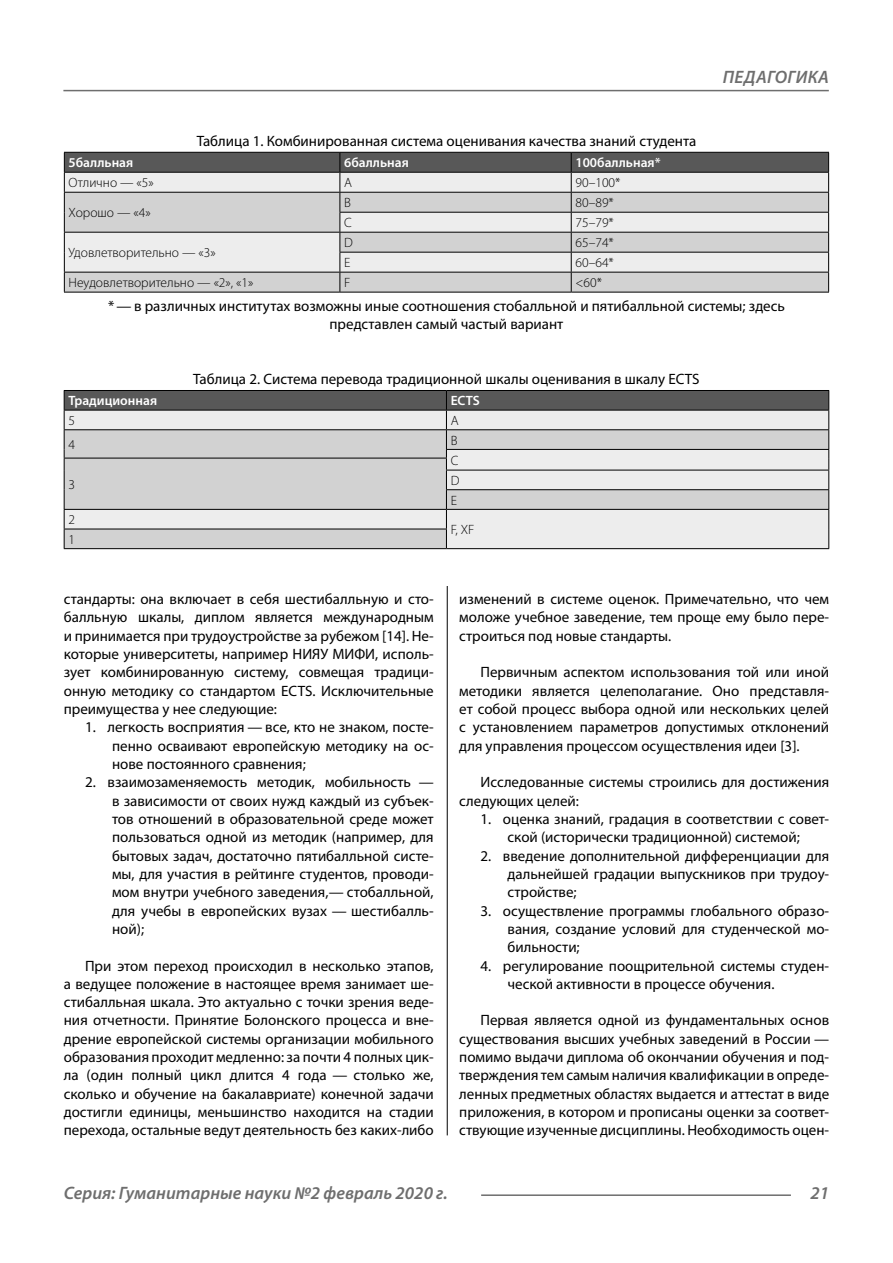
<style>
.page{position:relative;width:893px;height:1263px;background:#fff}
.page>*{position:absolute;margin:0;border:0;box-sizing:border-box;transform-origin:0 0}
.t1{font:italic 600 18px "Myriad Pro";color:#6e6e6e}
.Normal{font:15px/18.3px "Myriad Pro";color:#000;text-align:justify}
.podpis{font:15px/18.3px "Myriad Pro";color:#000;text-align:center}
.Tab_content{font:300 13.5px "Myriad Pro";color:#000}
.Tab_header{font:600 13.5px "Myriad Pro";color:#fff}
</style>
<div class="page">
<hr style="left:447px;top:128px;width:1px;height:1007px;background:#000">
<hr style="left:64px;top:292px;width:276px;height:1px;background:#000">
<hr style="left:340px;top:292px;width:231px;height:1px;background:#000">
<hr style="left:571px;top:292px;width:258px;height:1px;background:#000">
<svg style="left:64px;top:152px;width:765px;height:140px;background:#c2c2c2"></svg>
<hr style="left:64px;top:272px;width:276px;height:1px;background:#000">
<hr style="left:64px;top:548px;width:382px;height:1px;background:#000">
<hr style="left:446px;top:548px;width:383px;height:1px;background:#000">
<svg style="left:64px;top:390px;width:765px;height:158px;background:#c4c4c4"></svg>
<hr style="left:64px;top:410px;width:382px;height:1px;background:#000">
<hr style="left:446px;top:410px;width:383px;height:1px;background:#000">
<hr style="left:63px;top:90px;width:766px;height:1px;background:#6e6e6e">
<hr style="left:481px;top:1194px;width:310px;height:2px;background:#6e6e6e">
<p class="podpis" style="left:197px;top:131px;width:501px">Таблица 1. Комбинированная система оценивания качества знаний студента</p>
<p class="Tab_header" style="left:69px;top:154px;width:66px">5балльная</p>
<p class="Tab_header" style="left:344px;top:154px;width:66px">6балльная</p>
<p class="Tab_header" style="left:575px;top:154px;width:87px">100балльная*</p>
<p class="Tab_content" style="left:69px;top:175px;width:87px">Отлично — «5»</p>
<p class="Tab_content" style="left:344px;top:175px;width:9px">A</p>
<p class="Tab_content" style="left:575px;top:175px;width:46px">90–100*</p>
<p class="Tab_content" style="left:69px;top:205px;width:84px">Хорошо — «4»</p>
<p class="Tab_content" style="left:344px;top:195px;width:8px">B</p>
<p class="Tab_content" style="left:575px;top:195px;width:40px">80–89*</p>
<p class="Tab_content" style="left:344px;top:215px;width:9px">C</p>
<p class="Tab_content" style="left:575px;top:215px;width:40px">75–79*</p>
<p class="Tab_content" style="left:69px;top:245px;width:149px">Удовлетворительно — «3»</p>
<p class="Tab_content" style="left:344px;top:235px;width:10px">D</p>
<p class="Tab_content" style="left:575px;top:235px;width:40px">65–74*</p>
<p class="Tab_content" style="left:344px;top:255px;width:8px">E</p>
<p class="Tab_content" style="left:575px;top:255px;width:40px">60–64*</p>
<p class="t1" style="left:723px;top:66px;width:24px">Педагогика</p>
<p class="Tab_content" style="left:69px;top:275px;width:186px">Неудовлетворительно — «2», «1»</p>
<p class="Tab_content" style="left:344px;top:275px;width:8px">F</p>
<p class="Tab_content" style="left:575px;top:275px;width:28px">&lt;60*</p>
<p class="podpis" style="left:108px;top:296px;width:678px">* — в различных институтах возможны иные соотношения стобалльной и пятибалльной системы; здесь представлен самый частый вариант</p>
<p class="podpis" style="left:193px;top:370px;width:508px">Таблица 2. Система перевода традиционной шкалы оценивания в шкалу ECTS</p>
<p class="Tab_header" style="left:68px;top:392px;width:90px">Традиционная</p>
<p class="Tab_header" style="left:451px;top:392px;width:31px">ECTS</p>
<p class="Tab_content" style="left:68px;top:412px;width:8px">5</p>
<p class="Tab_content" style="left:451px;top:412px;width:9px">A</p>
<p class="Tab_content" style="left:68px;top:436px;width:8px">4</p>
<p class="Tab_content" style="left:451px;top:432px;width:8px">B</p>
<p class="Tab_content" style="left:451px;top:452px;width:9px">C</p>
<p class="Tab_content" style="left:68px;top:476px;width:8px">3</p>
<p class="Tab_content" style="left:451px;top:472px;width:10px">D</p>
<p class="Tab_content" style="left:451px;top:492px;width:8px">E</p>
<p class="Tab_content" style="left:68px;top:512px;width:8px">2</p>
<p class="Tab_content" style="left:451px;top:521px;width:25px">F, XF</p>
<p class="Tab_content" style="left:68px;top:531px;width:8px">1</p>
<p class="Normal" style="left:64px;top:590px;width:371px">стандарты: она включает в себя шестибалльную и сто&shy;балльную шкалы, диплом является международным и принимается при трудоустройстве за рубежом [14]. Не&shy;которые университеты, например НИЯУ МИФИ, исполь&shy;зует комбинированную систему, совмещая традици&shy;онную методику со стандартом ECTS. Исключительные преимущества у нее следующие:</p>
<p class="Normal" style="left:112px;top:718px;width:323px;text-indent:-27px">1. легкость восприятия — все, кто не знаком, посте&shy;пенно осваивают европейскую методику на ос&shy;нове постоянного сравнения;</p>
<p class="Normal" style="left:112px;top:773px;width:323px;text-indent:-27px">2. взаимозаменяемость методик, мобильность — в зависимости от своих нужд каждый из субъек&shy;тов отношений в образовательной среде может пользоваться одной из методик (например, для бытовых задач, достаточно пятибалльной систе&shy;мы, для участия в рейтинге студентов, проводи&shy;мом внутри учебного заведения,— стобалльной, для учебы в европейских вузах — шестибалль&shy;ной);</p>
<p class="Normal" style="left:64px;top:956px;width:371px;text-indent:21px">При этом переход происходил в несколько этапов, а ведущее положение в настоящее время занимает ше&shy;стибалльная шкала. Это актуально с точки зрения веде&shy;ния отчетности. Принятие Болонского процесса и вне&shy;дрение европейской системы организации мобильного образования проходит медленно: за почти 4 полных цик&shy;ла (один полный цикл длится 4 года — столько же, сколько и обучение на бакалавриате) конечной задачи достигли единицы, меньшинство находится на стадии перехода, остальные ведут деятельность без каких-либо</p>
<p class="Normal" style="left:459px;top:590px;width:371px">изменений в системе оценок. Примечательно, что чем моложе учебное заведение, тем проще ему было пере&shy;строиться под новые стандарты.</p>
<p class="Normal" style="left:459px;top:663px;width:371px;text-indent:21px">Первичным аспектом использования той или иной методики является целеполагание. Оно представля&shy;ет собой процесс выбора одной или нескольких целей с установлением параметров допустимых отклонений для управления процессом осуществления идеи [3].</p>
<p class="Normal" style="left:459px;top:773px;width:371px;text-indent:21px">Исследованные системы строились для достижения следующих целей:</p>
<p class="Normal" style="left:480px;top:809px;width:350px;text-align:center">1. оценка знаний, градация в соответствии с совет&shy;ской (исторически традиционной) системой;</p>
<p class="Normal" style="left:507px;top:846px;width:323px;text-indent:-27px">2. введение дополнительной дифференциации для дальнейшей градации выпускников при трудоу&shy;стройстве;</p>
<p class="Normal" style="left:507px;top:901px;width:323px;text-indent:-27px">3. осуществление программы глобального образо&shy;вания, создание условий для студенческой мо&shy;бильности;</p>
<p class="Normal" style="left:507px;top:956px;width:323px;text-indent:-27px">4. регулирование поощрительной системы студен&shy;ческой активности в процессе обучения.</p>
<p class="Normal" style="left:459px;top:1011px;width:371px;text-indent:21px">Первая является одной из фундаментальных основ существования высших учебных заведений в России — помимо выдачи диплома об окончании обучения и под&shy;тверждения тем самым наличия квалификации в опреде&shy;ленных предметных областях выдается и аттестат в виде приложения, в котором и прописаны оценки за соответ&shy;ствующие изученные дисциплины. Необходимость оцен-</p>
<p class="t1" style="left:64px;top:1182px;width:385px">Серия: Гуманитарные науки №2 февраль 2020 г.</p>
<p class="t1" style="left:810px;top:1182px;width:20px">21</p>
</div>
